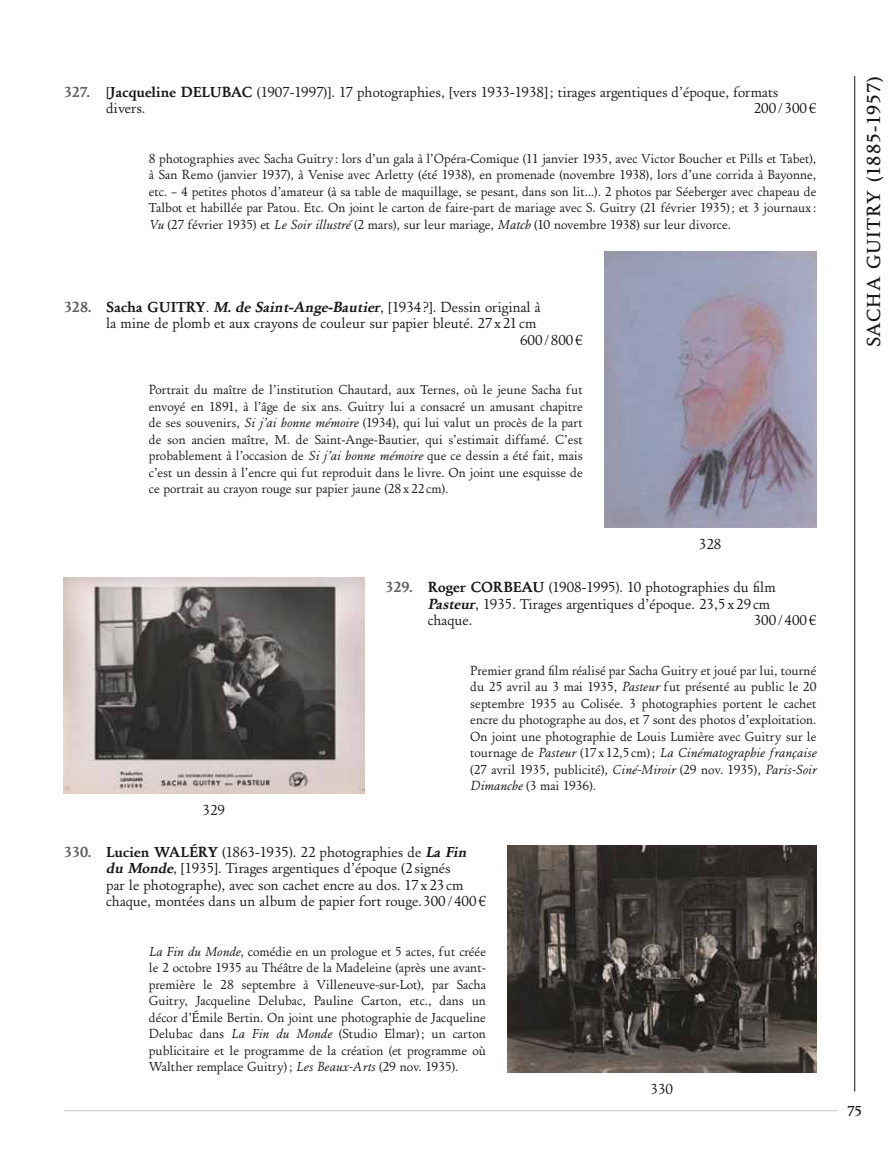
<style>
.page{position:relative;width:893px;height:1149px;background:#fff}
.page>*{position:absolute;margin:0;border:0;box-sizing:border-box;transform-origin:0 0}
.t1{font:500 19.5px "EADS Antic";letter-spacing:.05em;color:#181716}
.t2{font:15px/16.5px "EADS Antic Normal";color:#181716}
.t3{font:500 15px "EADS Antic";color:#181716}
.t4{font:13.5px/16.5px "EADS Antic Normal";color:#181716;text-align:justify}
.s1{font-family:"EADS Antic";font-weight:700;color:#626261}
.s2{font-family:"EADS Antic";font-weight:700}
.s3{font-style:italic}
.s4{font-family:"EADS Antic";font-weight:700;font-style:italic}
</style>
<div class="page">
<hr style="left:64px;top:1109px;width:774px;height:1px;background:#c5c6c6">
<hr style="left:854px;top:76px;width:1px;height:1015px;background:#181716">
<img style="left:604px;top:251px;width:212px;height:276px">
<img style="left:64px;top:577px;width:300px;height:216px">
<img style="left:507px;top:845px;width:309px;height:226px">
<p class="t2" style="left:106px;top:84px;width:674px;text-indent:-43px"><span class="s1">327.</span> [<span class="s2">Jacqueline DELUBAC</span> (1907-1997)]. 17 photographies, [vers 1933-1938]; tirages argentiques d’époque, formats divers.</p>
<p class="t2" style="left:754px;top:100px;width:64px">200 / 300€</p>
<p class="t4" style="left:149px;top:150px;width:669px">8 photographies avec Sacha Guitry: lors d’un gala à l’Opéra-Comique (11 janvier 1935, avec Victor Boucher et Pills et Tabet), à San Remo (janvier 1937), à Venise avec Arletty (été 1938), en promenade (novembre 1938), lors d’une corrida à Bayonne, etc. – 4 petites photos d’amateur (à sa table de maquillage, se pesant, dans son lit…). 2 photos par Séeberger avec chapeau de Talbot et habillée par Patou. Etc. On joint le carton de faire-part de mariage avec S. Guitry (21 février 1935) ; et 3 journaux :<br><span class="s3">Vu</span> (27 février 1935) et <span class="s3">Le Soir illustré</span> (2 mars), sur leur mariage, <span class="s3">Match</span> (10 novembre 1938) sur leur divorce.</p>
<p class="t2" style="left:64px;top:298px;width:478px"><span class="s1">328.</span> <span class="s2">Sacha GUITRY</span>. <span class="s4">M. de Saint-Ange-Bautier</span>, [1934?]. Dessin original à</p>
<p class="t2" style="left:106px;top:315px;width:432px">la mine de plomb et aux crayons de couleur sur papier bleuté. 27x 21 cm</p>
<p class="t2" style="left:520px;top:331px;width:64px">600/ 800 €</p>
<p class="t4" style="left:149px;top:381px;width:435px">Portrait du maître de l’institution Chautard, aux Ternes, où le jeune Sacha fut envoyé en 1891, à l’âge de six ans. Guitry lui a consacré un amusant chapitre de ses souvenirs, <span class="s3">Si j’ai bonne mémoire</span> (1934), qui lui valut un procès de la part de son ancien maître, M. de Saint-Ange-Bautier, qui s’estimait diffamé. C’est probablement à l’occasion de <span class="s3">Si j’ai bonne mémoire</span> que ce dessin a été fait, mais c’est un dessin à l’encre qui fut reproduit dans le livre. On joint une esquisse de ce portrait au crayon rouge sur papier jaune (28 x22cm).</p>
<p class="t2" style="left:699px;top:536px;width:24px">328</p>
<p class="t2" style="left:203px;top:801px;width:24px">329</p>
<p class="t2" style="left:428px;top:579px;width:350px;text-indent:-43px"><span class="s1">329.</span> <span class="s2">Roger CORBEAU</span> (1908-1995). 10 photographies du film<br><span class="s4">Pasteur</span>, 1935. Tirages argentiques d’époque. 23,5 x 29cm chaque.</p>
<p class="t2" style="left:754px;top:612px;width:64px">300/ 400€</p>
<p class="t4" style="left:470px;top:662px;width:348px">Premier grand film réalisé par Sacha Guitry et joué par lui, tourné du 25 avril au 3 mai 1935, <span class="s3">Pasteur</span> fut présenté au public le 20 septembre 1935 au Colisée. 3 photographies portent le cachet encre du photographe au dos, et 7 sont des photos d’exploitation.<br>On joint une photographie de Louis Lumière avec Guitry sur le tournage de <span class="s3">Pasteur</span> (17x 12,5cm); <span class="s3">La Cinématographie française </span>(27 avril 1935, publicité), <span class="s3">Ciné-Miroir</span> (29 nov. 1935), <span class="s3">Paris-Soir Dimanche</span> (3 mai 1936).</p>
<p class="t2" style="left:106px;top:843px;width:381px;text-indent:-43px"><span class="s1">330.</span> <span class="s2">Lucien WALÉRY</span> (1863-1935). 22 photographies de <span class="s4">La Fin du Monde</span>, [1935]. Tirages argentiques d’époque (2signés<br>par le photographe), avec son cachet encre au dos. 17x 23cm chaque, montées dans un album de papier fort rouge.300/400€</p>
<p class="t4" style="left:149px;top:942px;width:339px"><span class="s3">La Fin du Monde</span>, comédie en un prologue et 5 actes, fut créée le 2 octobre 1935 au Théâtre de la Madeleine (après une avant&shy;première le 28 septembre à Villeneuve-sur-Lot), par Sacha Guitry, Jacqueline Delubac, Pauline Carton, etc., dans un décor d’Émile Bertin. On joint une photographie de Jacqueline Delubac dans <span class="s3">La Fin du Monde</span> (Studio Elmar); un carton publicitaire et le programme de la création (et programme où Walther remplace Guitry); <span class="s3">Les Beaux-Arts</span> (29 nov. 1935).</p>
<p class="t2" style="left:651px;top:1080px;width:24px">330</p>
<h1 class="t1" style="left:862px;top:347px;width:272px;rotate:-90deg">sacha guitry (1885-1957)</h1>
<p class="t3" style="left:847px;top:1102px;width:17px">75</p>
</div>
